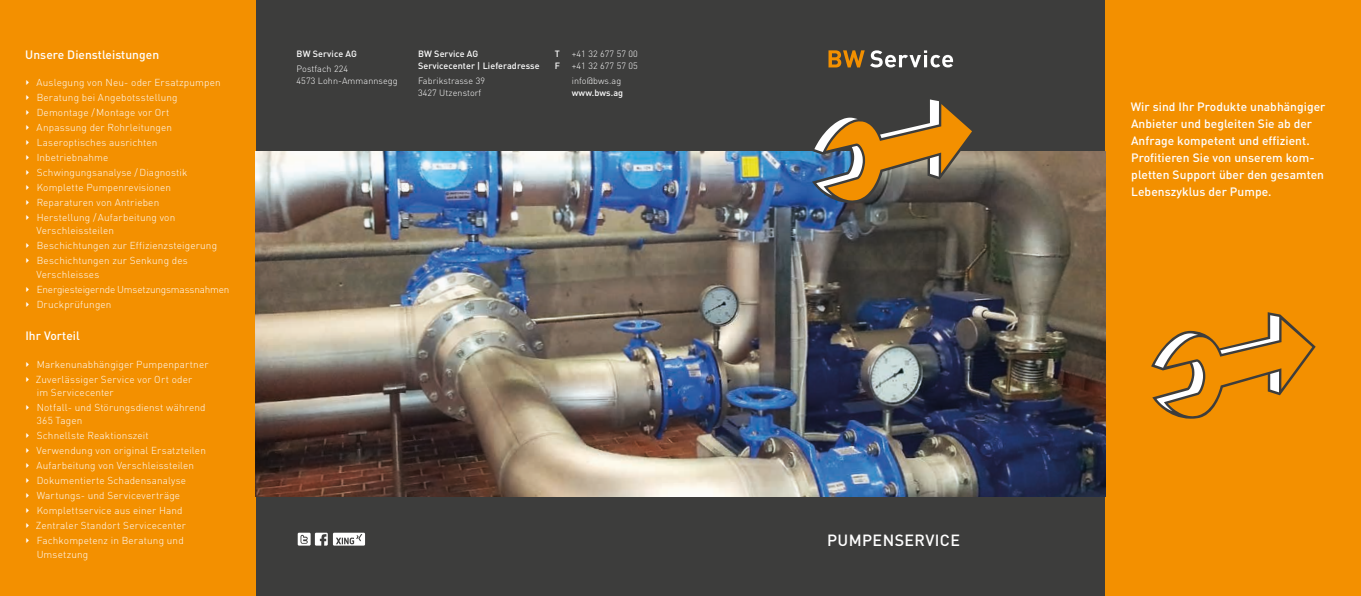
<style>
.page{position:relative;width:1361px;height:596px;background:#fff}
.page>*{position:absolute;margin:0;border:0;box-sizing:border-box;transform-origin:0 0}
.t1{font:500 16px "DIN";color:#fff}
.t2{font:500 12px/17px "DIN";letter-spacing:.005em;color:#fff}
.t3{font:300 10px/14.9px "DIN";letter-spacing:.015em;color:#fff}
.t4{font:300 10px/14.9px "DIN";letter-spacing:-.005em;color:#fff}
.t5{font:300 9px/12px "DIN";letter-spacing:.01em;color:#fff}
.t6{font:500 9px/12px "DIN";letter-spacing:.01em;color:#fff}
</style>
<div class="page">
<div style="left:184px;top:0;width:973px;height:595px;background:#3d3d3c"></div>
<div style="left:0;top:0;width:255px;height:595px;background:#f39000"></div>
<div style="left:1106px;top:0;width:255px;height:595px;background:#f39000"></div>
<img style="left:255px;top:151px;width:851px;height:345px">
<svg style="left:828px;top:50px;width:36px;height:17px"></svg>
<svg style="left:870px;top:50px;width:83px;height:17px"></svg>
<svg style="left:298px;top:532px;width:67px;height:13px"></svg>
<svg style="left:811px;top:99px;width:164px;height:104px"></svg>
<svg style="left:1151px;top:312px;width:164px;height:106px"></svg>
<p class="t2" style="left:25px;top:46px;width:135px">U nsere Dienstleistungen</p>
<p class="t3" style="left:37px;top:75px;width:186px">Auslegung von Neu- oder Ersatzpumpen<br>Beratung bei Angebotsstellung<br>Demontage / Montage vor Ort<br>Anpassung der Rohrleitungen<br>Laseroptisches ausrichten<br>Inbetriebnahme<br>Schwingungsanalyse /Diagnostik<br>Komplette Pumpenrevisionen<br>Reparaturen von Antrieben<br>Herstellung /Aufarbeitung von</p>
<p class="t3" style="left:36px;top:223px;width:182px">Verschleissteilen<br>Beschichtungen zur Effizienzsteigerung<br>Beschichtungen zur Senkung des</p>
<p class="t4" style="left:36px;top:266px;width:195px">Verschleisses<br>Energiesteigernde Umsetzungsmassnahmen<br>Druckprüfungen</p>
<p class="t2" style="left:25px;top:326px;width:56px">Ihr Vorteil</p>
<p class="t3" style="left:36px;top:356px;width:174px">Markenunabhängiger Pumpenpartner<br>Zuverlässiger Service vor Ort oder</p>
<p class="t3" style="left:37px;top:384px;width:170px">im Servicecenter<br>Notfall- und Störungsdienst während</p>
<p class="t3" style="left:36px;top:413px;width:172px">365 Tagen<br>Schnellste Reaktionszeit<br>Verwendung von original Ersatzteilen<br>Aufarbeitung von Verschleissteilen<br>Dokumentierte Schadensanalyse<br>Wartungs- und Serviceverträge<br>Komplettservice aus einer Hand<br>Zentraler Standort Servicecenter<br>Fachkompetenz in Beratung und</p>
<p class="t3" style="left:37px;top:546px;width:53px">Umsetzung</p>
<p class="t6" style="left:297px;top:47px;width:62px">BW Service AG</p>
<p class="t5" style="left:297px;top:62px;width:103px">Postfach 224<br>4573 Lohn-Ammannsegg</p>
<p class="t6" style="left:418px;top:47px;width:123px">BW Service AG<br>Servicecenter | Lieferadresse</p>
<p class="t5" style="left:418px;top:74px;width:68px">Fabrikstrasse 39<br>3427 Utzenstorf</p>
<p class="t6" style="left:555px;top:47px;width:7px">T</p>
<p class="t5" style="left:572px;top:47px;width:68px">+41 32 677 57 00</p>
<p class="t6" style="left:555px;top:59px;width:7px">F</p>
<p class="t5" style="left:572px;top:58px;width:68px;line-height:14.8px">+41 32 677 57 05 info@bws.ag</p>
<p class="t6" style="left:572px;top:86px;width:53px">www.bws.ag</p>
<h1 class="t1" style="left:827px;top:529px;width:134px">Pumpenservice</h1>
<p class="t2" style="left:1130px;top:97px;width:196px">Wir sind Ihr Produkte unabhängiger<br>Anbieter und begleiten Sie ab der<br>Anfrage kompetent und effizient.<br>Profitieren Sie von unserem kom&shy;pletten Support über den gesamten<br>Lebenszyklus der Pumpe.</p>
</div>
